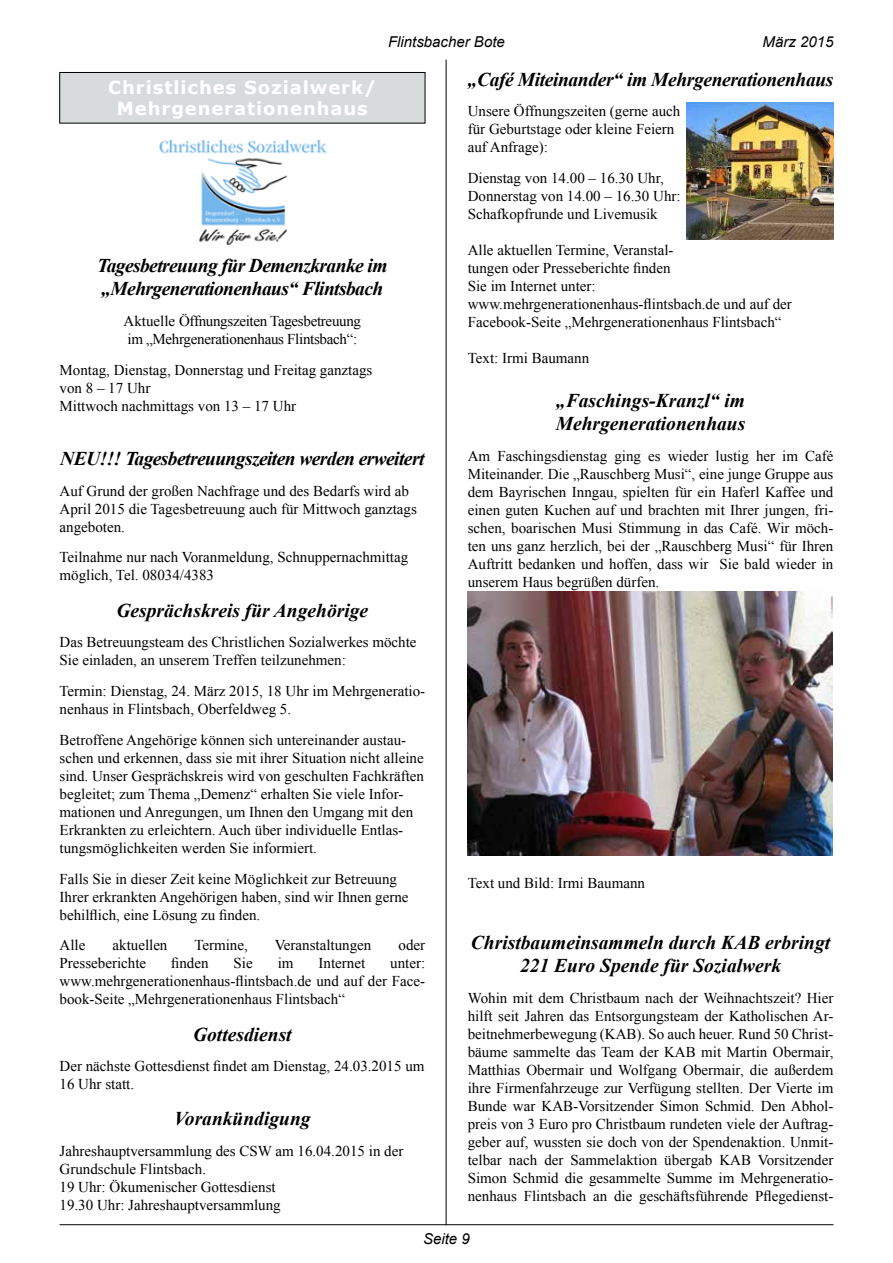
<style>
.page{position:relative;width:893px;height:1263px;background:#fff}
.page>*{position:absolute;margin:0;border:0;box-sizing:border-box;transform-origin:0 0}
.t1{font:italic 700 19.5px/23.4px "Times New Roman";color:#000}
.t2{font:italic 700 19.5px/23.4px "Times New Roman";letter-spacing:-.03em;color:#000}
.t3{font:italic 700 19.5px "Times New Roman";letter-spacing:-.02em;color:#000}
.t4{font:700 18px/21.6px "Verdana";letter-spacing:.05em;color:#fff;text-align:center}
.t5{font:15px/18px "Times New Roman";color:#000}
.t6{font:15px/18px "Times New Roman";letter-spacing:-.02em;color:#000}
.t7{font:italic 15px "Arial";color:#000}
</style>
<div class="page">
<hr style="left:60px;top:1224px;width:773px;height:1px;background:#000">
<hr style="left:446px;top:60px;width:1px;height:1165px;background:#000">
<div style="left:60px;top:72px;width:365px;height:51px;background:#d8dbdc"></div>
<div style="left:60px;top:72px;width:365px;height:51px;border:1px solid #000"></div>
<img style="left:159px;top:139px;width:168px;height:106px">
<img style="left:686px;top:103px;width:147px;height:137px">
<img style="left:468px;top:591px;width:364px;height:265px">
<p class="t7" style="left:388px;top:32px;width:118px">Flintsbacher Bote</p>
<p class="t7" style="left:763px;top:32px;width:72px">März 2015</p>
<p class="t4" style="left:108px;top:76px;width:270px">Christliches Sozialwerk/<br>Mehrgenerationenhaus</p>
<h1 class="t2" style="left:97px;top:253px;width:292px">Tagesbetreuung für Demenzkranke im „Mehrgenerationenhaus“ Flintsbach</h1>
<p class="t6" style="left:124px;top:312px;width:239px">Aktuelle Öffnungszeiten Tagesbetreuung im „Mehrgenerationenhaus Flintsbach“:</p>
<p class="t5" style="left:60px;top:360px;width:314px">Montag, Dienstag, Donnerstag und Freitag ganztags von 8 – 17 Uhr<br>Mittwoch nachmittags von 13 – 17 Uhr</p>
<h1 class="t2" style="left:60px;top:446px;width:366px">NEU!!! Tagesbetreuungszeiten werden erweitert</h1>
<p class="t5" style="left:60px;top:481px;width:359px">Auf Grund der großen Nachfrage und des Bedarfs wird ab<br>April 2015 die Tagesbetreuung auch für Mittwoch ganztags angeboten.</p>
<p class="t5" style="left:60px;top:548px;width:350px">Teilnahme nur nach Voranmeldung, Schnuppernachmittag möglich, Tel. 08034/4383</p>
<h1 class="t1" style="left:117px;top:598px;width:253px">Gesprächskreis für Angehörige</h1>
<p class="t5" style="left:60px;top:633px;width:359px">Das Betreuungsteam des Christlichen Sozialwerkes möchte<br>Sie einladen, an unserem Treffen teilzunehmen:</p>
<p class="t5" style="left:60px;top:682px;width:367px">Termin: Dienstag, 24. März 2015, 18 Uhr im Mehrgeneratio&shy;nenhaus in Flintsbach, Oberfeldweg 5.</p>
<p class="t5" style="left:60px;top:730px;width:366px">Betroffene Angehörige können sich untereinander austau&shy;schen und erkennen, dass sie mit ihrer Situation nicht alleine sind. Unser Gesprächskreis wird von geschulten Fachkräften begleitet; zum Thema „Demenz“ erhalten Sie viele Infor&shy;mationen und Anregungen, um Ihnen den Umgang mit den Erkrankten zu erleichtern. Auch über individuelle Entlas&shy;tungsmöglichkeiten werden Sie informiert.</p>
<p class="t5" style="left:60px;top:869px;width:351px">Falls Sie in dieser Zeit keine Möglichkeit zur Betreuung<br>Ihrer erkrankten Angehörigen haben, sind wir Ihnen gerne behilflich, eine Lösung zu finden.</p>
<p class="t5" style="left:60px;top:936px;width:27px">Alle</p>
<p class="t5" style="left:113px;top:936px;width:56px">aktuellen</p>
<p class="t5" style="left:194px;top:936px;width:55px">Termine,</p>
<p class="t5" style="left:275px;top:936px;width:98px">Veranstaltungen</p>
<p class="t5" style="left:399px;top:936px;width:28px">oder</p>
<p class="t5" style="left:60px;top:954px;width:88px">Presseberichte</p>
<p class="t5" style="left:171px;top:954px;width:39px">finden</p>
<p class="t5" style="left:234px;top:954px;width:21px">Sie</p>
<p class="t5" style="left:278px;top:954px;width:17px">im</p>
<p class="t5" style="left:319px;top:954px;width:48px">Internet</p>
<p class="t5" style="left:60px;top:954px;width:367px;text-align:justify;text-indent:331px">unter: www.mehrgenerationenhaus-flintsbach.de und auf der Face&shy;book-Seite „Mehrgenerationenhaus Flintsbach“</p>
<h1 class="t1" style="left:193px;top:1022px;width:100px">Gottesdienst</h1>
<p class="t5" style="left:60px;top:1057px;width:366px">Der nächste Gottesdienst findet am Dienstag, 24.03.2015 um<br>16 Uhr statt.</p>
<h1 class="t1" style="left:174px;top:1107px;width:138px">Vorankündigung</h1>
<p class="t5" style="left:60px;top:1142px;width:345px">Jahreshauptversammlung des CSW am 16.04.2015 in der Grundschule Flintsbach.<br>19 Uhr: Ökumenischer Gottesdienst<br>19.30 Uhr: Jahreshauptversammlung</p>
<h1 class="t3" style="left:468px;top:65px;width:367px">„Café Miteinander“ im Mehrgenerationenhaus</h1>
<p class="t5" style="left:468px;top:102px;width:214px">Unsere Öffnungszeiten (gerne auch für Geburtstage oder kleine Feiern auf Anfrage):</p>
<p class="t5" style="left:468px;top:169px;width:214px">Dienstag von 14.00 – 16.30 Uhr,<br>Donnerstag von 14.00 – 16.30 Uhr:<br>Schafkopfrunde und Livemusik</p>
<p class="t5" style="left:468px;top:241px;width:326px">Alle aktuellen Termine, Veranstal-<br>tungen oder Presseberichte finden<br>Sie im Internet unter: www.mehrgenerationenhaus-flintsbach.de und auf der Facebook-Seite „Mehrgenerationenhaus Flintsbach“</p>
<p class="t5" style="left:468px;top:349px;width:123px">Text: Irmi Baumann</p>
<h1 class="t1" style="left:556px;top:388px;width:191px">„Faschings-Kranzl“ im<br>Mehrgenerationenhaus</h1>
<p class="t5" style="left:468px;top:446px;width:367px;text-align:justify">Am Faschingsdienstag ging es wieder lustig her im Café Miteinander. Die „Rauschberg Musi“, eine junge Gruppe aus dem Bayrischen Inngau, spielten für ein Haferl Kaffee und einen guten Kuchen auf und brachten mit Ihrer jungen, fri&shy;schen, boarischen Musi Stimmung in das Café. Wir möch&shy;ten uns ganz herzlich, bei der „Rauschberg Musi“ für Ihren Auftritt bedanken und hoffen, dass wir Sie bald wieder in unserem Haus begrüßen dürfen.</p>
<p class="t5" style="left:468px;top:873px;width:179px">Text und Bild: Irmi Baumann</p>
<h1 class="t1" style="left:471px;top:930px;width:361px;text-align:center">Christbaumeinsammeln durch KAB erbringt<br>221 Euro Spende für Sozialwerk</h1>
<p class="t5" style="left:468px;top:989px;width:367px;text-align:justify">Wohin mit dem Christbaum nach der Weihnachtszeit? Hier hilft seit Jahren das Entsorgungsteam der Katholischen Ar&shy;beitnehmerbewegung (KAB). So auch heuer. Rund 50 Christ&shy;bäume sammelte das Team der KAB mit Martin Obermair, Matthias Obermair und Wolfgang Obermair, die außerdem ihre Firmenfahrzeuge zur Verfügung stellten. Der Vierte im Bunde war KAB-Vorsitzender Simon Schmid. Den Abhol&shy;preis von 3 Euro pro Christbaum rundeten viele der Auftrag&shy;geber auf, wussten sie doch von der Spendenaktion. Unmit&shy;telbar nach der Sammelaktion übergab KAB Vorsitzender Simon Schmid die gesammelte Summe im Mehrgeneratio&shy;nenhaus Flintsbach an die geschäftsführende Pflegedienst-</p>
<p class="t7" style="left:423px;top:1229px;width:48px">Seite 9</p>
</div>
